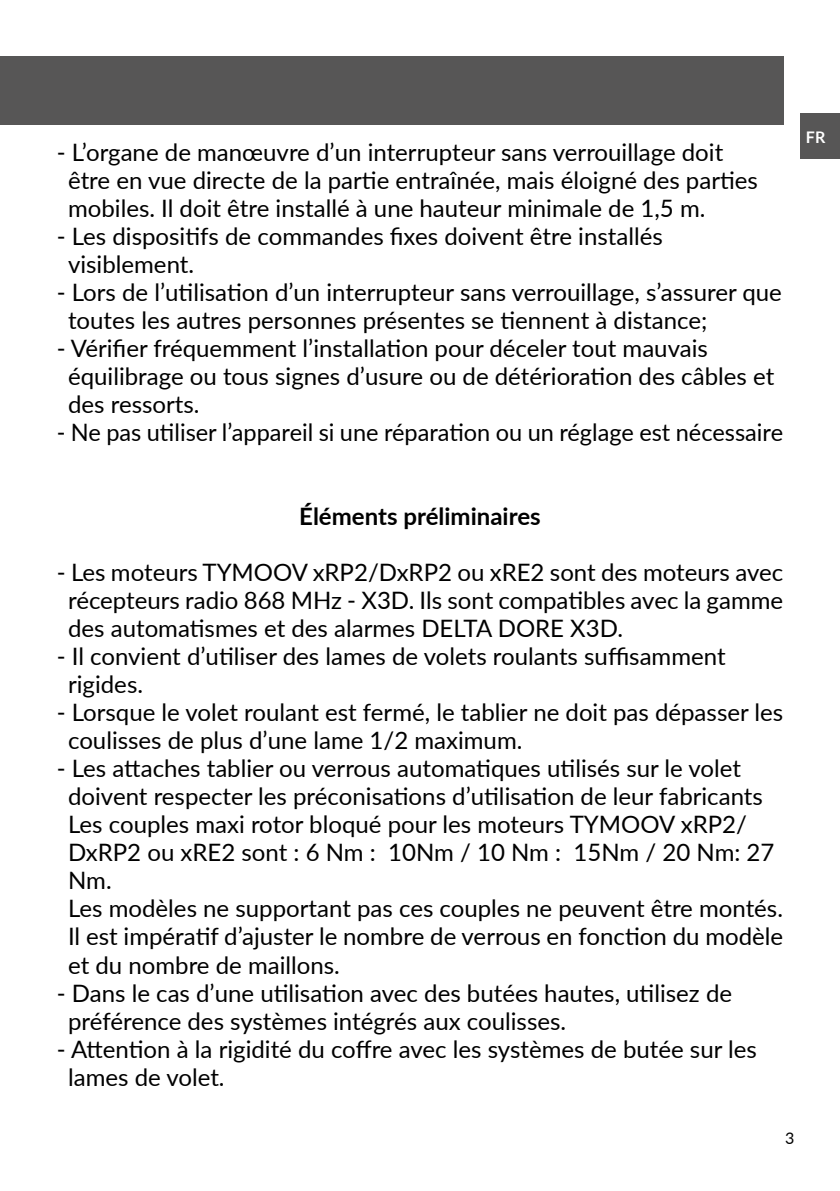
<style>
.page{position:relative;width:840px;height:1191px;background:#fff}
.page>*{position:absolute;margin:0;border:0;box-sizing:border-box;transform-origin:0 0}
.t1{font:24px/28px "Lato";color:#000}
.t2{font:700 24px "Lato";color:#000}
.t3{font:700 16px "Lato";color:#fff}
.t4{font:16px "Lato";color:#000}
</style>
<div class="page">
<div style="left:799px;top:113px;width:40px;height:46px;background:#575656"></div>
<div style="left:0;top:57px;width:782px;height:68px;background:#575656"></div>
<p class="t1" style="left:68px;top:137px;width:691px;text-indent:-11px">- L’organe de manœuvre d’un interrupteur sans verrouillage doit être en vue directe de la partie entraînée, mais éloigné des parties mobiles. Il doit être installé à une hauteur minimale de 1,5 m.</p>
<p class="t1" style="left:68px;top:221px;width:596px;text-indent:-11px">- Les dispositifs de commandes fixes doivent être installés visiblement.</p>
<p class="t1" style="left:68px;top:277px;width:715px;text-indent:-11px">- Lors de l’utilisation d’un interrupteur sans verrouillage, s’assurer que toutes les autres personnes présentes se tiennent à distance;</p>
<p class="t1" style="left:68px;top:333px;width:707px;text-indent:-11px">- Vérifier fréquemment l’installation pour déceler tout mauvais équilibrage ou tous signes d’usure ou de détérioration des câbles et des ressorts.</p>
<p class="t1" style="left:57px;top:417px;width:727px">- Ne pas utiliser l’appareil si une réparation ou un réglage est nécessaire</p>
<p class="t3" style="left:805px;top:125px;width:21px">FR</p>
<p class="t2" style="left:299px;top:499px;width:243px">Éléments préliminaires</p>
<p class="t1" style="left:68px;top:557px;width:716px;text-align:justify;text-indent:-11px">- Les moteurs TYMOOV xRP2/DxRP2 ou xRE2 sont des moteurs avec récepteurs radio 868 MHz - X3D. Ils sont compatibles avec la gamme des automatismes et des alarmes DELTA DORE X3D.</p>
<p class="t1" style="left:68px;top:641px;width:658px;text-indent:-11px">- Il convient d’utiliser des lames de volets roulants suffisamment rigides.</p>
<p class="t1" style="left:68px;top:697px;width:716px;text-indent:-11px">- Lorsque le volet roulant est fermé, le tablier ne doit pas dépasser les coulisses de plus d’une lame 1/2 maximum.</p>
<p class="t1" style="left:68px;top:753px;width:716px;text-indent:-11px">- Les attaches tablier ou verrous automatiques utilisés sur le volet doivent respecter les préconisations d’utilisation de leur fabricants Les couples maxi rotor bloqué pour les moteurs TYMOOV xRP2/ DxRP2 ou xRE2 sont : 6 Nm : 10Nm / 10 Nm : 15Nm / 20 Nm: 27<br>Nm.<br>Les modèles ne supportant pas ces couples ne peuvent être montés.<br>Il est impératif d’ajuster le nombre de verrous en fonction du modèle et du nombre de maillons.</p>
<p class="t1" style="left:68px;top:977px;width:665px;text-indent:-11px">- Dans le cas d’une utilisation avec des butées hautes, utilisez de préférence des systèmes intégrés aux coulisses.</p>
<p class="t1" style="left:68px;top:1033px;width:690px;text-indent:-11px">- Attention à la rigidité du coffre avec les systèmes de butée sur les lames de volet.</p>
<p class="t4" style="left:784px;top:1127px;width:11px">3</p>
</div>
